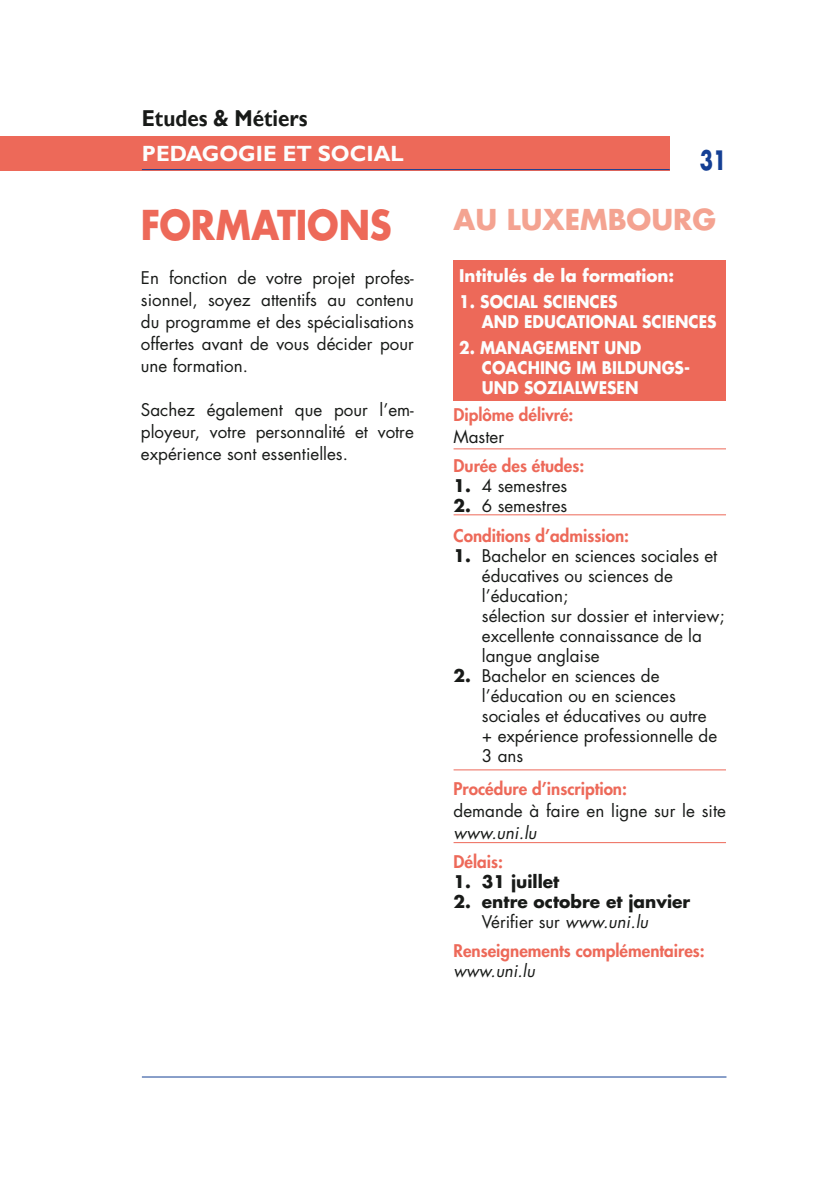
<style>
.page{position:relative;width:840px;height:1191px;background:#fff}
.page>*{position:absolute;margin:0;border:0;box-sizing:border-box;transform-origin:0 0}
.t1{font:700 40px "Futura Std";letter-spacing:-.005em;color:#ed6959;scale:.89 1}
.t2{font:700 28px "Futura Std";color:#f4a391}
.t3{font:700 26px "Futura Std";color:#143f94;scale:.75 1}
.t4{font:700 23px "Gill Sans";color:#181a18;scale:.9 1}
.t5{font:700 22px "Gill Sans";color:#fcfefe}
.t6{font:17px/20px "Futura Std";color:#181a18;text-align:justify}
.t7{font:800 17px/30.4px "Futura Std";color:#ed6959}
.t8{font:700 17px/20px "Futura Std";color:#fcfefe;scale:.9 1}
.t9{font:700 17px/20px "Futura Std";color:#181a18}
.t10{font:700 17px "Futura Std";color:#fcfefe}
.t11{font:italic 17px "Futura Std";color:#181a18}
.s1{font-weight:700}
.s2{font-weight:700;color:#181a18}
.s3{font-weight:400;color:#181a18}
.s4{font-weight:400}
.s5{font-weight:400;font-style:italic}
</style>
<div class="page">
<hr style="left:142px;top:1076px;width:584px;height:1px;background:#143f94">
<div style="left:0;top:136px;width:669px;height:34px;background:#ed6959"></div>
<hr style="left:142px;top:169px;width:527px;height:1px;background:#143f94">
<div style="left:453px;top:261px;width:272px;height:140px;background:#ed6959"></div>
<hr style="left:453px;top:769px;width:272px;height:1px;background:#ed6959">
<hr style="left:453px;top:842px;width:272px;height:1px;background:#ed6959">
<hr style="left:453px;top:448px;width:272px;height:1px;background:#ed6959">
<hr style="left:453px;top:514px;width:272px;height:1px;background:#ed6959">
<h3 class="t4" style="left:142px;top:104px;width:185px">Etudes &amp; Métiers</h3>
<p class="t5" style="left:142px;top:140px;width:263px">PEDAGOGIE ET SOCIAL</p>
<h3 class="t3" style="left:699px;top:143px;width:37px">31</h3>
<h1 class="t1" style="left:141px;top:198px;width:283px">FORMATIONS</h1>
<p class="t6" style="left:141px;top:267px;width:274px;line-height:22px">En fonction de votre projet profes&shy;sionnel, soyez attentifs au contenu du programme et des spécialisations offertes avant de vous décider pour une formation.</p>
<p class="t6" style="left:141px;top:399px;width:274px;line-height:22px">Sachez également que pour l’em&shy;ployeur, votre personnalité et votre expérience sont essentielles.</p>
<h2 class="t2" style="left:453px;top:201px;width:264px">AU LUXEMBOURG</h2>
<p class="t10" style="left:459px;top:264px;width:216px">Intitulés de la formation:</p>
<p class="t8" style="left:481px;top:291px;width:262px;text-indent:-23px">1. SOCIAL SCIENCES<br>AND EDUCATIONAL SCIENCES</p>
<p class="t8" style="left:481px;top:337px;width:232px;text-indent:-23px">2. MANAGEMENT UND<br>COACHING IM BILDUNGS-<br>UND SOZIALWESEN</p>
<p class="t7" style="left:453px;top:399px;width:121px">Diplôme délivré:</p>
<p class="t6" style="left:453px;top:426px;width:52px">Master</p>
<p class="t7" style="left:453px;top:450px;width:132px">Durée des études:</p>
<p class="t6" style="left:453px;top:476px;width:115px"><span class="s1">1.</span> 4 semestres</p>
<p class="t7" style="left:453px;top:490px;width:177px"><span class="s2">2.</span> <span class="s3">6 semestres<br></span>Conditions d’admission:</p>
<p class="t6" style="left:481px;top:546px;width:244px;text-align:left;text-indent:-28px"><span class="s1">1.</span> Bachelor en sciences sociales et éducatives ou sciences de l’éducation;<br>sélection sur dossier et interview; excellente connaissance de la langue anglaise</p>
<p class="t6" style="left:481px;top:666px;width:237px;text-align:left;text-indent:-28px"><span class="s1">2.</span> Bachelor en sciences de l’éducation ou en sciences sociales et éducatives ou autre + expérience professionnelle de<br>3 ans</p>
<p class="t7" style="left:453px;top:773px;width:175px">Procédure d’inscription:</p>
<p class="t6" style="left:453px;top:801px;width:274px">demande à faire en ligne sur le site</p>
<p class="t11" style="left:453px;top:822px;width:84px">www.uni.lu</p>
<p class="t7" style="left:453px;top:846px;width:51px">Délais:</p>
<p class="t9" style="left:453px;top:871px;width:107px">1. 31 juillet</p>
<p class="t9" style="left:481px;top:891px;width:210px;text-indent:-28px">2. entre octobre et janvier<br><span class="s4">Vérifier sur</span> <span class="s5">www.uni.lu</span></p>
<p class="t7" style="left:453px;top:935px;width:252px">Renseignements complémentaires:</p>
<p class="t11" style="left:453px;top:960px;width:83px">www.uni.lu</p>
</div>
